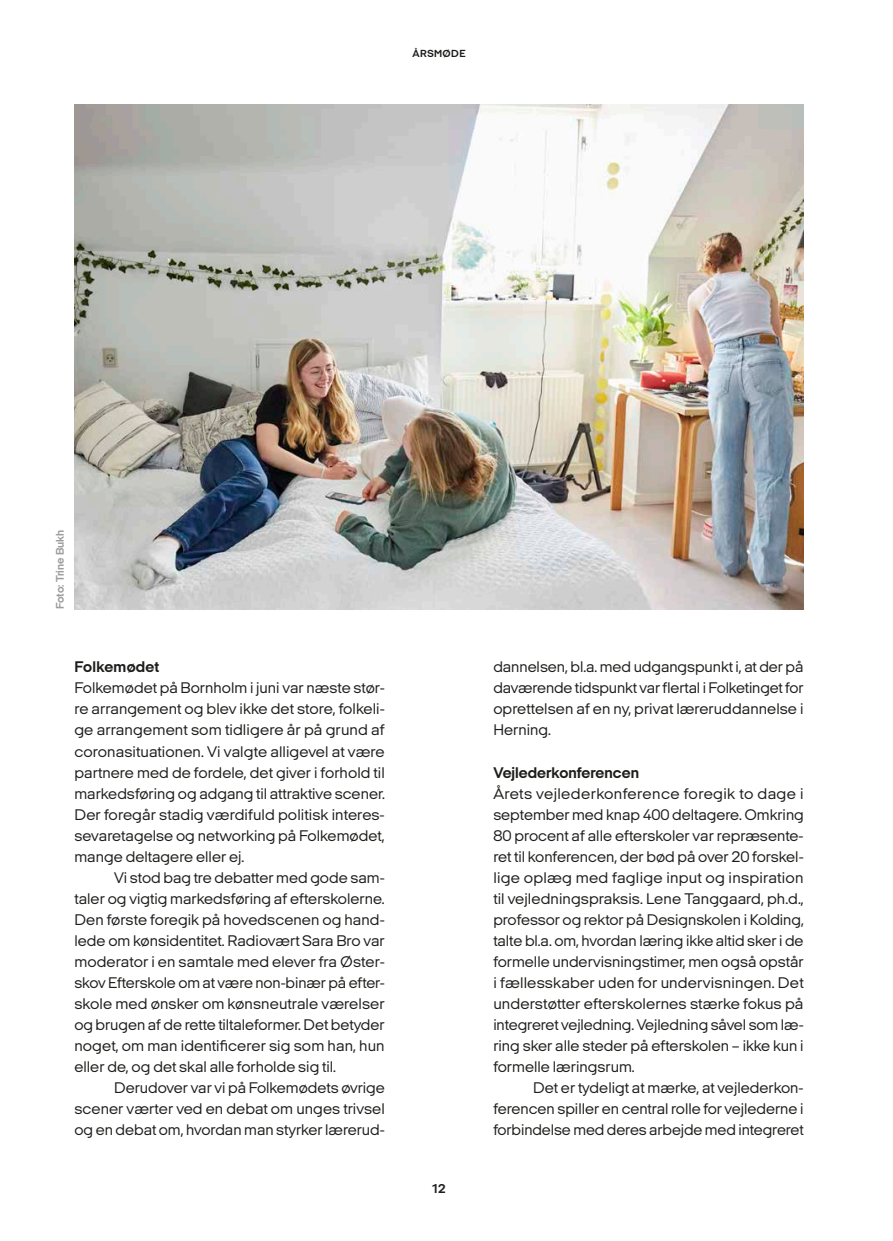
<style>
.page{position:relative;width:893px;height:1241px;background:#fff}
.page>*{position:absolute;margin:0;border:0;box-sizing:border-box;transform-origin:0 0}
.t1{font:15.75px/21px "Italian Plate No 2 Expanded";color:#1d1d1b;text-align:justify}
.t2{font:700 15.75px "Italian Plate No 2 Expanded";color:#1d1d1b}
.t3{font:700 13.12px "Italian Plate No 2 Expanded";color:#1d1d1b}
.t4{font:700 11.38px "Italian Plate No 2 Expanded";color:#9d9d9d}
.t5{font:700 10.5px "Italian Plate No 2 Expanded";letter-spacing:.04em;color:#1d1d1b}
</style>
<div class="page">
<img style="left:74px;top:105px;width:730px;height:504px">
<p class="t5" style="left:413px;top:48px;width:54px">ÅRSMØDE</p>
<p class="t4" style="left:54px;top:609px;width:81px;rotate:-90deg">Foto: Trine Bukh</p>
<p class="t2" style="left:74px;top:658px;width:86px">Folkemødet</p>
<p class="t1" style="left:74px;top:677px;width:312px">Folkemødet på Bornholm i juni var næste stør&shy;re arrangement og blev ikke det store, folkeli&shy;ge arrangement som tidligere år på grund af coronasituationen. Vi valgte alligevel at være partnere med de fordele, det giver i forhold til markedsføring og adgang til attraktive scener.<br>Der foregår stadig værdifuld politisk interes&shy;sevaretagelse og networking på Folkemødet, mange deltagere eller ej.</p>
<p class="t1" style="left:74px;top:866px;width:312px;text-indent:40px">Vi stod bag tre debatter med gode sam&shy;taler og vigtig markedsføring af efterskolerne.<br>Den første foregik på hovedscenen og hand&shy;lede om kønsidentitet. Radiovært Sara Bro var moderator i en samtale med elever fra Øster&shy;skov Efterskole om at være non-binær på efter&shy;skole med ønsker om kønsneutrale værelser og brugen af de rette tiltaleformer. Det betyder noget, om man identificerer sig som han, hun eller de, og det skal alle forholde sig til.</p>
<p class="t1" style="left:74px;top:1076px;width:312px;text-indent:40px">Derudover var vi på Folkemødets øvrige scener værter ved en debat om unges trivsel og en debat om, hvordan man styrker lærerud-</p>
<p class="t3" style="left:431px;top:1181px;width:16px">12</p>
<p class="t1" style="left:493px;top:656px;width:312px">dannelsen, bl.a. med udgangspunkt i, at der på daværende tidspunkt var flertal i Folketinget for oprettelsen af en ny, privat læreruddannelse i Herning.</p>
<p class="t2" style="left:493px;top:763px;width:147px">Vejlederkonferencen</p>
<p class="t1" style="left:493px;top:782px;width:312px">Årets vejlederkonference foregik to dage i september med knap 400 deltagere. Omkring 80 procent af alle efterskoler var repræsente&shy;ret til konferencen, der bød på over 20 forskel&shy;lige oplæg med faglige input og inspiration til vejledningspraksis. Lene Tanggaard, ph.d., professor og rektor på Designskolen i Kolding, talte bl.a. om, hvordan læring ikke altid sker i de formelle undervisningstimer, men også opstår i fællesskaber uden for undervisningen. Det understøtter efterskolernes stærke fokus på integreret vejledning. Vejledning såvel som læ&shy;ring sker alle steder på efterskolen – ikke kun i formelle læringsrum.</p>
<p class="t1" style="left:493px;top:1076px;width:312px;text-indent:40px">Det er tydeligt at mærke, at vejlederkon&shy;ferencen spiller en central rolle for vejlederne i forbindelse med deres arbejde med integreret</p>
</div>
